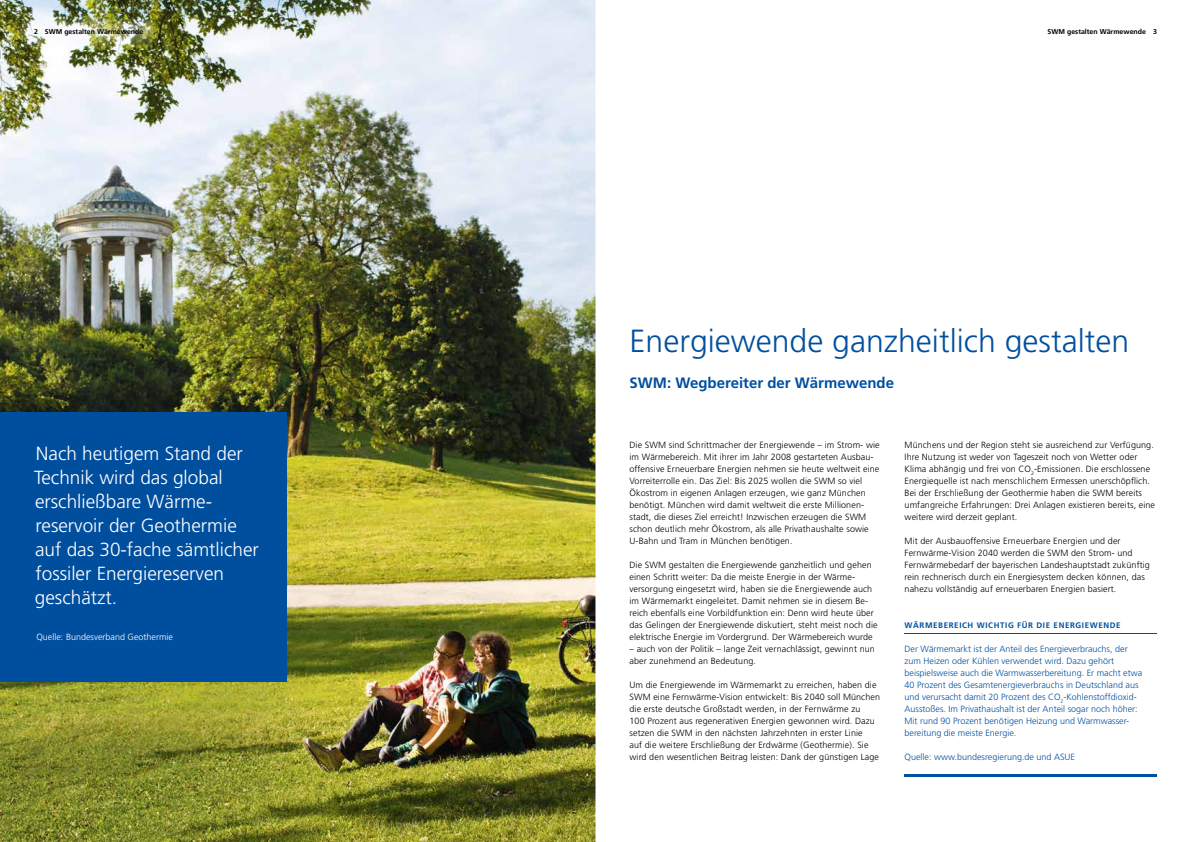
<style>
.page{position:relative;width:1191px;height:842px;background:#fff}
.page>*{position:absolute;margin:0;border:0;box-sizing:border-box;transform-origin:0 0}
.t1{font:300 32px "Frutiger LT";color:#004f9f}
.t2{font:300 19px/24px "Frutiger LT";color:#fff}
.t3{font:700 15px "Frutiger LT";color:#004f9f}
.t4{font:300 9px/12px "Frutiger LT";letter-spacing:.01em;color:#000}
.t5{font:300 9px/12px "Frutiger LT";color:#004f9f}
.t6{font:300 9px "Frutiger LT";color:#fff}
.t7{font:700 8px "Frutiger LT";letter-spacing:.075em;color:#004f9f}
.t8{font:700 7px "Frutiger LT";color:#000}
</style>
<div class="page">
<img style="left:0;top:0;width:595px;height:842px">
<div style="left:0;top:412px;width:286px;height:269px;background:#004f9f"></div>
<hr style="left:904px;top:634px;width:253px;height:1px;background:#004f9f">
<hr style="left:904px;top:774px;width:253px;height:2px;background:#004f9f">
<img style="left:20px;top:15px;width:137px;height:34px">
<p class="t8" style="left:34px;top:27px;width:111px">2 SWM gestalten Wärmewende</p>
<h2 class="t2" style="left:34px;top:442px;width:226px">Nach heutigem Stand der<br>Technik wird das global erschließbare Wärme&shy;reservoir der Geothermie auf das 30-fache sämtlicher fossiler Energiereserven geschätzt.</h2>
<p class="t6" style="left:36px;top:632px;width:138px">Quelle: Bundesverband Geothermie</p>
<p class="t8" style="left:1047px;top:27px;width:111px">SWM gestalten Wärmewende 3</p>
<h1 class="t1" style="left:629px;top:323px;width:501px">Energiewende ganzheitlich gestalten</h1>
<h3 class="t3" style="left:629px;top:374px;width:266px">SWM: Wegbereiter der Wärmewende</h3>
<p class="t4" style="left:629px;top:439px;width:252px">Die SWM sind Schrittmacher der Energiewende – im Strom- wie im Wärmebereich. Mit ihrer im Jahr 2008 gestarteten Ausbau&shy;offensive Erneuerbare Energien nehmen sie heute weltweit eine Vorreiterrolle ein. Das Ziel: Bis 2025 wollen die SWM so viel Ökostrom in eigenen Anlagen erzeugen, wie ganz München benötigt. München wird damit weltweit die erste Millionen&shy;stadt, die dieses Ziel erreicht! Inzwischen erzeugen die SWM schon deutlich mehr Ökostrom, als alle Privathaushalte sowie U-Bahn und Tram in München benötigen.</p>
<p class="t4" style="left:629px;top:559px;width:250px">Die SWM gestalten die Energiewende ganzheitlich und gehen einen Schritt weiter: Da die meiste Energie in der Wärme&shy;versorgung eingesetzt wird, haben sie die Energiewende auch im Wärmemarkt eingeleitet. Damit nehmen sie in diesem Be&shy;reich ebenfalls eine Vorbildfunktion ein: Denn wird heute über das Gelingen der Energiewende diskutiert, steht meist noch die elektrische Energie im Vordergrund. Der Wärmebereich wurde</p>
<p class="t4" style="left:629px;top:643px;width:247px">– auch von der Politik – lange Zeit vernachlässigt, gewinnt nun aber zunehmend an Bedeutung.</p>
<p class="t4" style="left:629px;top:679px;width:252px">Um die Energiewende im Wärmemarkt zu erreichen, haben die SWM eine Fernwärme-Vision entwickelt: Bis 2040 soll München die erste deutsche Großstadt werden, in der Fernwärme zu<br>100 Prozent aus regenerativen Energien gewonnen wird. Dazu setzen die SWM in den nächsten Jahrzehnten in erster Linie<br>auf die weitere Erschließung der Erdwärme (Geothermie). Sie wird den wesentlichen Beitrag leisten: Dank der günstigen Lage</p>
<p class="t4" style="left:904px;top:439px;width:252px">Münchens und der Region steht sie ausreichend zur Verfügung.<br>Ihre Nutzung ist weder von Tageszeit noch von Wetter oder Klima abhängig und frei von CO<sub>2</sub>-Emissionen. Die erschlossene Energiequelle ist nach menschlichem Ermessen unerschöpflich.<br>Bei der Erschließung der Geothermie haben die SWM bereits umfangreiche Erfahrungen: Drei Anlagen existieren bereits, eine weitere wird derzeit geplant.</p>
<p class="t4" style="left:904px;top:535px;width:247px">Mit der Ausbauoffensive Erneuerbare Energien und der Fernwärme-Vision 2040 werden die SWM den Strom- und Fernwärme bedarf der bayerischen Landeshauptstadt zukünftig rein rechnerisch durch ein Energiesystem decken können, das nahezu vollständig auf erneuerbaren Energien basiert.</p>
<p class="t7" style="left:904px;top:620px;width:218px">WÄRMEBEREICH WICHTIG FÜR DIE ENERGIEWENDE</p>
<p class="t5" style="left:904px;top:643px;width:239px">Der Wärmemarkt ist der Anteil des Energieverbrauchs, der zum Heizen oder Kühlen verwendet wird. Dazu gehört beispielsweise auch die Warmwasserbereitung. Er macht etwa 40 Prozent des Gesamtenergieverbrauchs in Deutschland aus und verursacht damit 20 Prozent des CO<sub>2</sub>-Kohlenstoffdioxid-Ausstoßes. Im Privathaushalt ist der Anteil sogar noch höher:<br>Mit rund 90 Prozent benötigen Heizung und Warmwasser&shy;bereitung die meiste Energie.</p>
<p class="t5" style="left:904px;top:751px;width:172px">Quelle: www.bundesregierung.de und ASUE</p>
</div>
